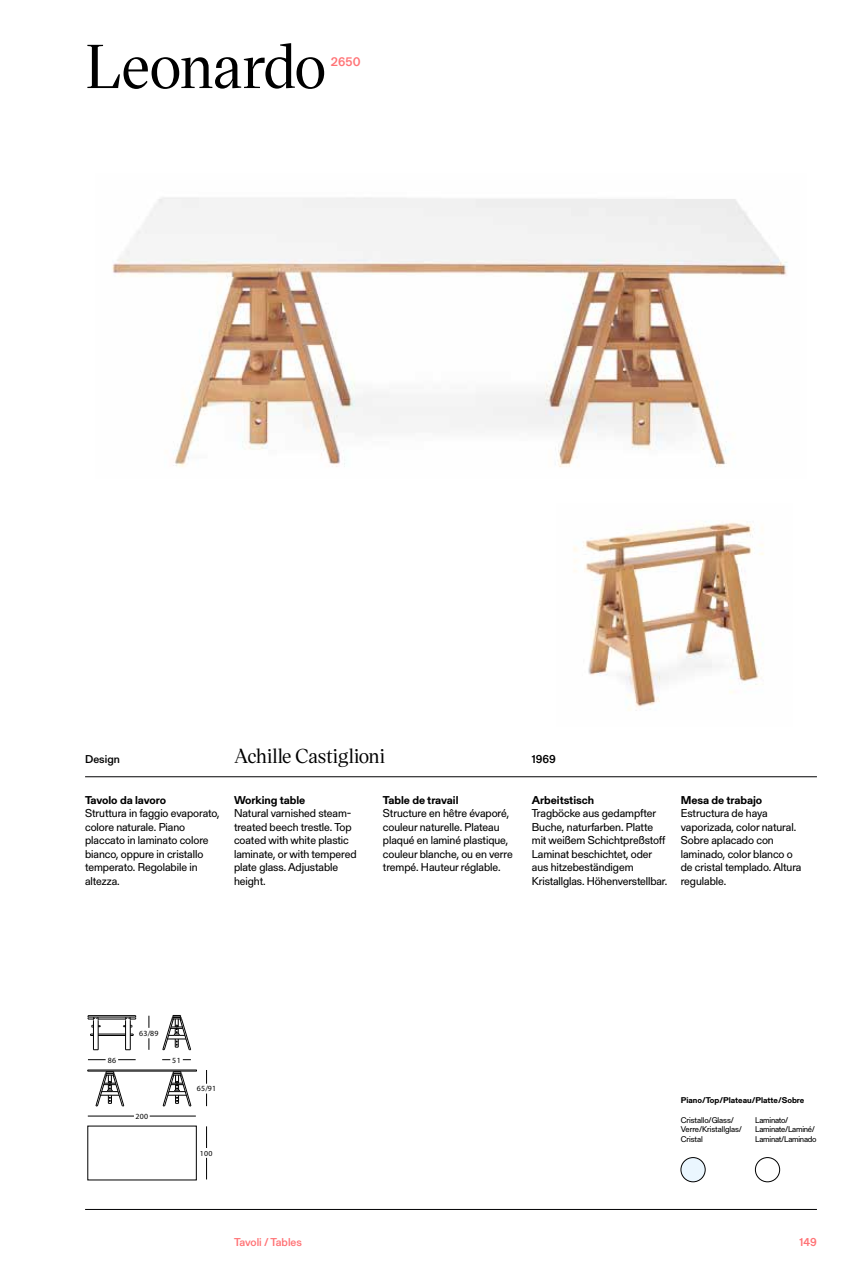
<style>
.page{position:relative;width:851px;height:1276px;background:#fff}
.page>*{position:absolute;margin:0;border:0;box-sizing:border-box;transform-origin:0 0}
.t1{font:500 60px "Victor Serif 50";letter-spacing:-.015em;color:#000}
.t2{font:500 19.5px "Victor Serif 50";letter-spacing:-.01em;color:#000}
.t3{font:500 12.3px "Gerstner Programm FSL";color:#ff7376}
.t4{font:11.25px/13.5px "Gerstner Programm FSL";letter-spacing:-.005em;color:#000}
.t5{font:700 11.25px "Gerstner Programm FSL";letter-spacing:-.005em;color:#000}
.t6{font:500 11.25px "Gerstner Programm FSL";color:#ff7376}
.t7{font:500 11.25px "Gerstner Programm FSL";color:#000}
.t8{font:8.25px/9.9px "Gerstner Programm FSL";letter-spacing:-.01em;color:#000}
.t9{font:8.25px/9.9px "Gerstner Programm FSL";letter-spacing:-.03em;color:#000}
.t10{font:700 8.25px "Gerstner Programm FSL";color:#000}
.t11{font:7.95px "Myriad";letter-spacing:.045em;color:#000}
.t12{font:7.65px "Myriad";color:#000}
</style>
<div class="page">
<img style="left:112px;top:197px;width:676px;height:270px">
<img style="left:573px;top:521px;width:191px;height:190px">
<hr style="left:85px;top:1209px;width:731px;height:1px;background:#020203">
<hr style="left:85px;top:776px;width:731px;height:1px;background:#020203">
<svg style="left:162px;top:1015px;width:29px;height:35px"></svg>
<svg style="left:95px;top:1072px;width:29px;height:34px"></svg>
<hr style="left:88px;top:1071px;width:109px;height:1px;background:#000">
<hr style="left:88px;top:1069px;width:109px;height:1px;background:#000">
<svg style="left:162px;top:1070px;width:35px;height:36px"></svg>
<svg style="left:206px;top:1126px;width:1px;height:22px"></svg>
<svg style="left:206px;top:1157px;width:1px;height:22px"></svg>
<svg style="left:206px;top:1070px;width:1px;height:13px"></svg>
<svg style="left:206px;top:1093px;width:1px;height:13px"></svg>
<svg style="left:149px;top:1015px;width:1px;height:13px"></svg>
<svg style="left:88px;top:1015px;width:48px;height:35px"></svg>
<hr style="left:88px;top:1115px;width:46px;height:1px;background:#000">
<hr style="left:150px;top:1115px;width:46px;height:1px;background:#000">
<svg style="left:88px;top:1059px;width:18px;height:1px"></svg>
<svg style="left:118px;top:1059px;width:18px;height:1px"></svg>
<div style="left:680px;top:1157px;width:25px;height:24px;background:#eaf6fe;border-radius:50%"></div>
<div style="left:680px;top:1157px;width:25px;height:25px;border:1px solid #000;border-radius:50%"></div>
<div style="left:755px;top:1157px;width:24px;height:25px;border:1px solid #000;border-radius:50%"></div>
<h1 class="t1" style="left:85px;top:26px;width:243px">Leonardo</h1>
<p class="t3" style="left:331px;top:53px;width:31px">2650</p>
<p class="t7" style="left:85px;top:751px;width:36px">Design</p>
<h2 class="t2" style="left:234px;top:743px;width:153px">Achille Castiglioni</h2>
<p class="t5" style="left:85px;top:792px;width:82px">Tavolo da lavoro</p>
<p class="t4" style="left:85px;top:806px;width:136px">Struttura in faggio evaporato, colore naturale. Piano placcato in laminato colore bianco, oppure in cristallo temperato. Regolabile in altezza.</p>
<p class="t5" style="left:234px;top:792px;width:73px">Working table</p>
<p class="t4" style="left:234px;top:806px;width:124px">Natural varnished steam&shy;treated beech trestle. Top coated with white plastic laminate, or with tempered plate glass. Adjustable height.</p>
<p class="t5" style="left:383px;top:792px;width:77px">Table de travail</p>
<p class="t4" style="left:383px;top:806px;width:131px">Structure en hêtre évaporé, couleur naturelle. Plateau plaqué en laminé plastique, couleur blanche, ou en verre trempé. Hauteur réglable.</p>
<p class="t7" style="left:531px;top:751px;width:26px">1969</p>
<p class="t5" style="left:531px;top:792px;width:64px">Arbeitstisch</p>
<p class="t4" style="left:531px;top:806px;width:137px">Tragböcke aus gedampfter<br>Buche, naturfarben. Platte mit weißem Schichtpreßstoff<br>Laminat beschichtet, oder aus hitzebeständigem<br>Kristallglas. Höhenverstellbar.</p>
<p class="t5" style="left:680px;top:792px;width:83px">Mesa de trabajo</p>
<p class="t4" style="left:680px;top:806px;width:122px">Estructura de haya vaporizada, color natural.<br>Sobre aplacado con laminado, color blanco o de cristal templado. Altura regulable.</p>
<p class="t11" style="left:108px;top:1056px;width:10px">86</p>
<p class="t11" style="left:139px;top:1029px;width:21px">63/89</p>
<p class="t11" style="left:172px;top:1056px;width:10px">51</p>
<p class="t11" style="left:135px;top:1112px;width:14px">200</p>
<p class="t11" style="left:197px;top:1084px;width:21px">65/91</p>
<p class="t12" style="left:200px;top:1149px;width:14px">100</p>
<p class="t10" style="left:680px;top:1094px;width:125px">Piano/Top/Plateau/Platte/Sobre</p>
<p class="t8" style="left:680px;top:1114px;width:63px">Cristallo/Glass/<br>Verre/Kristallglas/<br>Cristal</p>
<p class="t9" style="left:755px;top:1114px;width:63px">Laminato/<br>Laminate/Laminé/<br>Laminat/Laminado</p>
<p class="t6" style="left:234px;top:1234px;width:69px">Tavoli / Tables</p>
<p class="t6" style="left:799px;top:1234px;width:19px">149</p>
</div>
